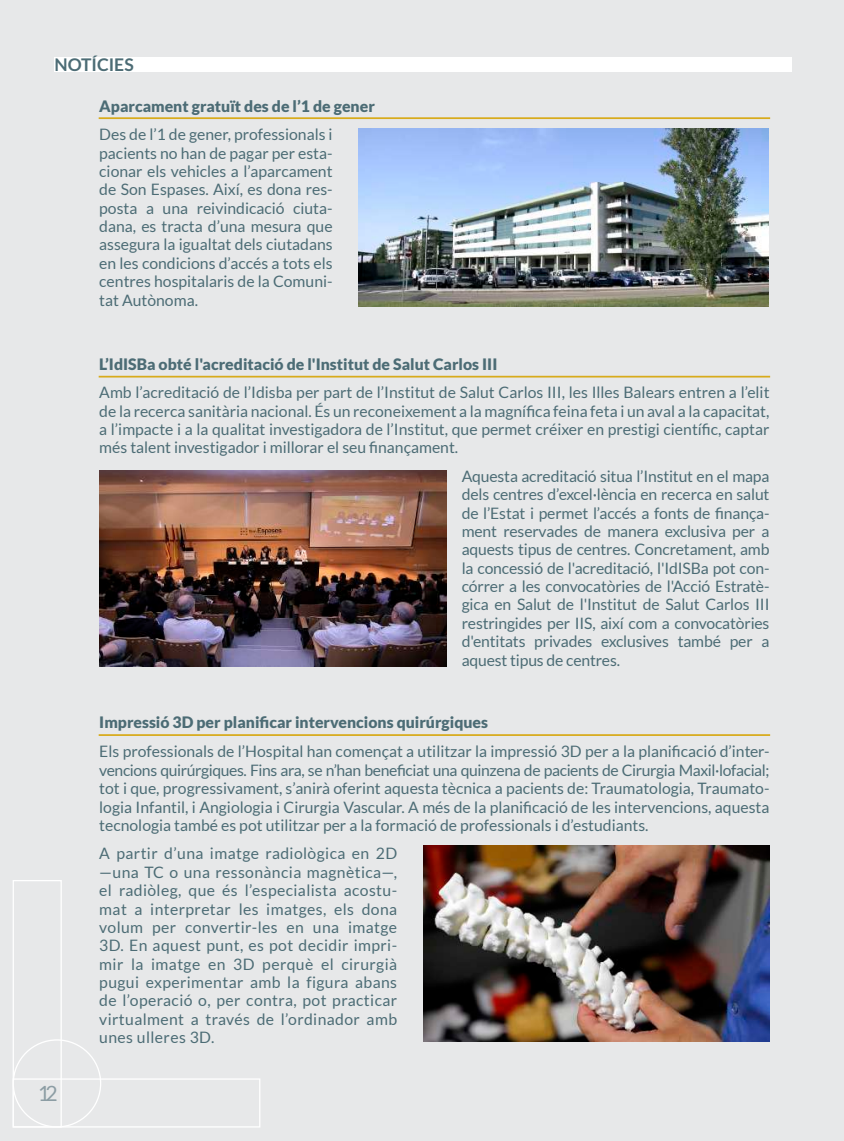
<style>
.page{position:relative;width:844px;height:1141px;background:#fff}
.page>*{position:absolute;margin:0;border:0;box-sizing:border-box;transform-origin:0 0}
.t1{font:21px "Lato";color:#8c9da4}
.t2{font:700 17.5px "Lato";color:#4c6c75}
.t3{font:15.75px/18.4px "Lato";color:#4c6c75;text-align:justify}
.t4{font:900 15.75px "Lato";color:#4c6c75}
</style>
<div class="page">
<div style="left:0;top:0;width:843px;height:1141px;background:#e7e8e9"></div>
<div style="left:13px;top:880px;width:49px;height:248px;border:1px solid #fff"></div>
<div style="left:13px;top:1078px;width:247px;height:50px;border:1px solid #fff"></div>
<div style="left:55px;top:57px;width:736px;height:15px;background:#fff"></div>
<img style="left:99px;top:470px;width:347px;height:196px">
<img style="left:358px;top:129px;width:410px;height:177px">
<img style="left:423px;top:846px;width:346px;height:196px">
<hr style="left:99px;top:117px;width:671px;height:2px;background:#d8ab1b">
<hr style="left:99px;top:376px;width:671px;height:2px;background:#d8ab1b">
<hr style="left:99px;top:734px;width:671px;height:2px;background:#d8ab1b">
<p class="t2" style="left:55px;top:55px;width:81px">NOTÍCIES</p>
<p class="t4" style="left:99px;top:97px;width:277px">Aparcament gratuït des de l’1 de gener</p>
<p class="t3" style="left:99px;top:125px;width:235px">Des de l’1 de gener, professionals i pacients no han de pagar per esta&shy;cionar els vehicles a l’aparcament de Son Espases. Així, es dona res&shy;posta a una reivindicació ciuta&shy;dana, es tracta d’una mesura que assegura la igualtat dels ciutadans en les condicions d’accés a tots els centres hospitalaris de la Comuni&shy;tat Autònoma.</p>
<p class="t4" style="left:99px;top:355px;width:399px">L’IdISBa obté l'acreditació de l'Institut de Salut Carlos III</p>
<p class="t3" style="left:99px;top:383px;width:671px">Amb l’acreditació de l’Idisba per part de l’Institut de Salut Carlos III, les Illes Balears entren a l’elit de la recerca sanitària nacional. És un reconeixement a la magnífica feina feta i un aval a la capacitat, a l’impacte i a la qualitat investigadora de l’Institut, que permet créixer en prestigi científic, captar més talent investigador i millorar el seu finançament.</p>
<p class="t3" style="left:461px;top:467px;width:309px">Aquesta acreditació situa l’Institut en el mapa dels centres d’excel·lència en recerca en salut de l’Estat i permet l’accés a fonts de finança&shy;ment reservades de manera exclusiva per a aquests tipus de centres. Concretament, amb la concessió de l'acreditació, l'IdISBa pot con&shy;córrer a les convocatòries de l'Acció Estratè&shy;gica en Salut de l'Institut de Salut Carlos III restringides per IIS, així com a convocatòries d'entitats privades exclusives també per a aquest tipus de centres.</p>
<h1 class="t1" style="left:38px;top:1082px;width:21px">12</h1>
<p class="t4" style="left:99px;top:713px;width:390px">Impressió 3D per planificar intervencions quirúrgiques</p>
<p class="t3" style="left:99px;top:742px;width:671px">Els professionals de l’Hospital han començat a utilitzar la impressió 3D per a la planificació d’inter&shy;vencions quirúrgiques. Fins ara, se n’han beneficiat una quinzena de pacients de Cirurgia Maxil·lofacial; tot i que, progressivament, s’anirà oferint aquesta tècnica a pacients de: Traumatologia, Traumato&shy;logia Infantil, i Angiologia i Cirurgia Vascular. A més de la planificació de les intervencions, aquesta tecnologia també es pot utilitzar per a la formació de professionals i d’estudiants.</p>
<p class="t3" style="left:99px;top:844px;width:299px">A partir d’una imatge radiològica en 2D —una TC o una ressonància magnètica—, el radiòleg, que és l’especialista acostu&shy;mat a interpretar les imatges, els dona volum per convertir-les en una imatge 3D. En aquest punt, es pot decidir impri&shy;mir la imatge en 3D perquè el cirurgià pugui experimentar amb la figura abans de l’operació o, per contra, pot practicar virtualment a través de l’ordinador amb unes ulleres 3D.</p>
</div>
